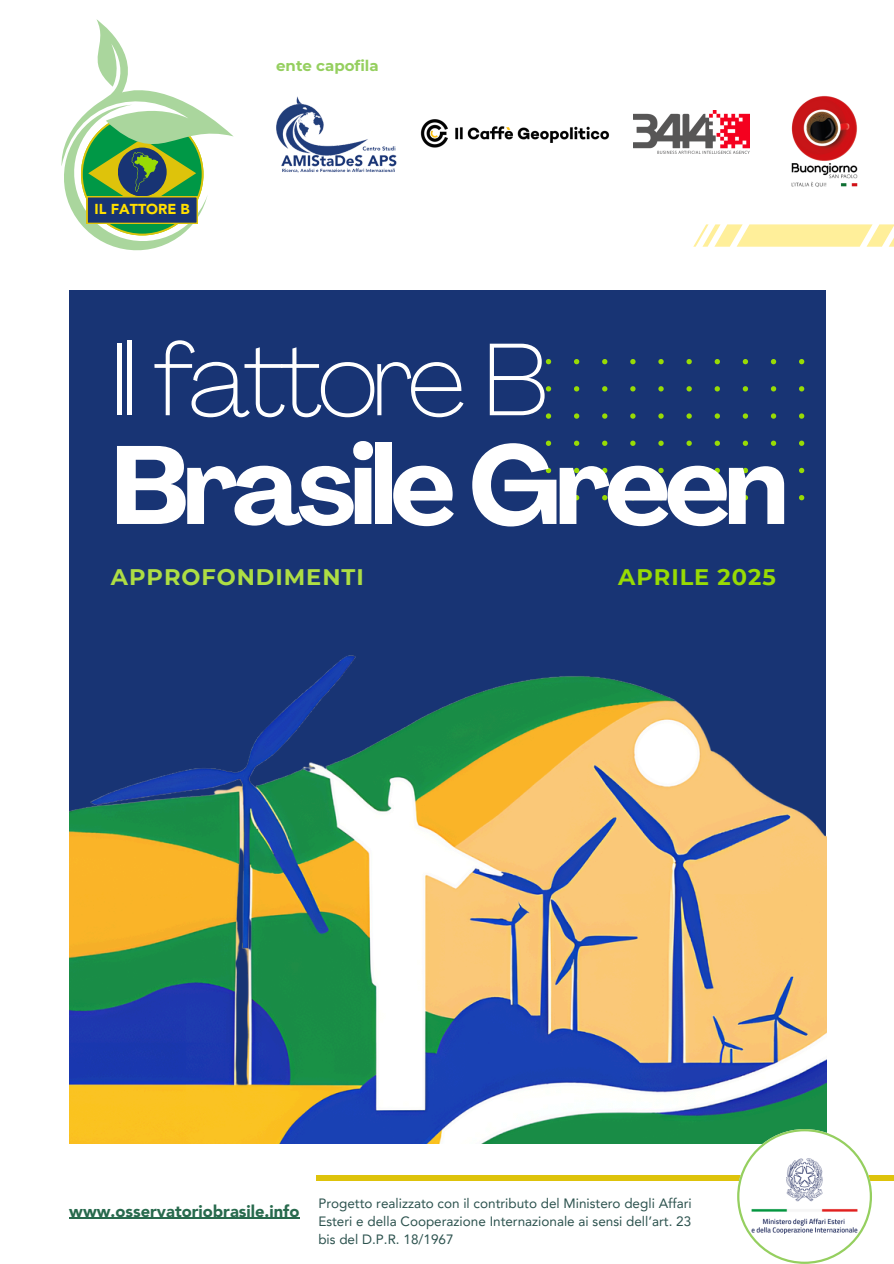
<style>
.page{position:relative;width:894px;height:1264px;background:#fff}
.page>*{position:absolute;margin:0;border:0;box-sizing:border-box;transform-origin:0 0}
.t1{font:700 109.5px "Agrandir";letter-spacing:-.05em;color:#fff}
.t2{font:100 102px "Agrandir";letter-spacing:-.05em;color:#fff}
.t3{font:700 22.5px "Montserrat";letter-spacing:.04em;color:#aede44}
.t4{font:700 22.5px "Montserrat";letter-spacing:.04em;color:#98db04}
.t5{font:900 16.5px "Avenir LT Std";color:#286a4d}
.t6{font:700 15px "Montserrat";color:#95cf5f}
.t7{font:900 14.25px "Avenir LT Std";color:#ffdf00}
.t8{font:13.5px/18px "Avenir LT Pro";color:#2c524e;text-align:justify}
</style>
<div class="page">
<div style="left:69px;top:290px;width:756px;height:853px;background:#183474"></div>
<img style="left:69px;top:655px;width:757px;height:488px">
<svg style="left:545px;top:359px;width:259px;height:141px"></svg>
<svg style="left:61px;top:19px;width:172px;height:232px"></svg>
<img style="left:276px;top:96px;width:121px;height:77px">
<img style="left:420px;top:119px;width:190px;height:28px">
<div style="left:316px;top:1175px;width:577px;height:5px;background:#dec30b"></div>
<svg style="left:737px;top:1129px;width:134px;height:134px"></svg>
<img style="left:751px;top:1158px;width:106px;height:75px">
<img style="left:791px;top:95px;width:67px;height:92px">
<img style="left:633px;top:110px;width:116px;height:43px">
<svg style="left:693px;top:224px;width:200px;height:23px"></svg>
<hr style="left:69px;top:1217px;width:230px;height:1px;background:#286a4d">
<p class="t7" style="left:95px;top:203px;width:97px">IL FATTORE B</p>
<h1 class="t6" style="left:276px;top:56px;width:104px">ente capofila</h1>
<h2 class="t2" style="left:111px;top:339px;width:438px">Il fattore B</h2>
<p class="t1" style="left:111px;top:442px;width:678px">Brasile Green</p>
<h3 class="t3" style="left:111px;top:563px;width:254px">APPROFONDIMENTI</h3>
<h3 class="t4" style="left:618px;top:563px;width:159px">APRILE 2025</h3>
<p class="t5" style="left:69px;top:1203px;width:231px">www.osservatoriobrasile.info</p>
<p class="t8" style="left:318px;top:1194px;width:375px">Progetto realizzato con il contributo del Ministero degli Affari Esteri e della Cooperazione Internazionale ai sensi dell’art. 23 bis del D.P.R. 18/1967</p>
</div>
